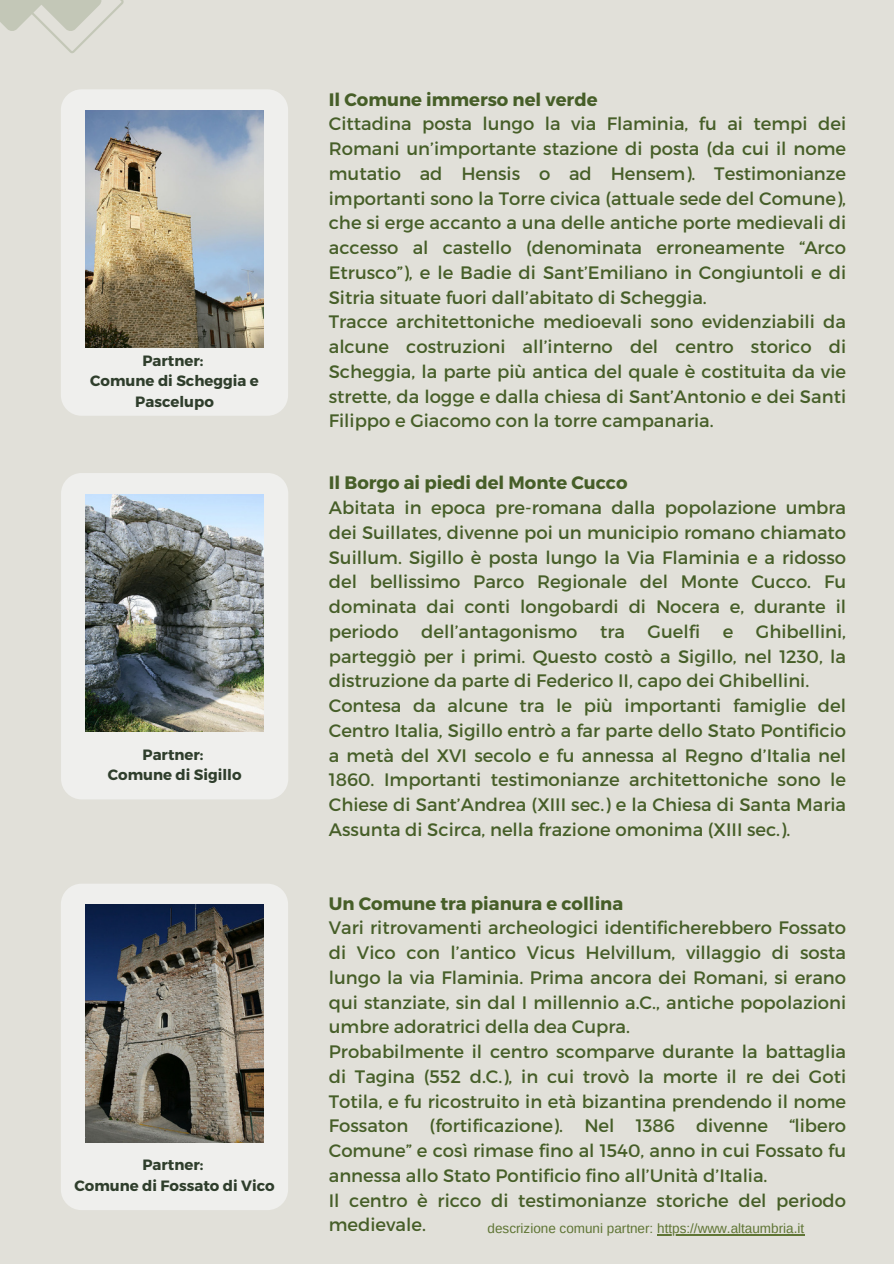
<style>
.page{position:relative;width:894px;height:1264px;background:#fff}
.page>*{position:absolute;margin:0;border:0;box-sizing:border-box;transform-origin:0 0}
.t1{font:18px/24.8px "Montserrat";color:#465e28}
.t2{font:700 14.85px/20.5px "Montserrat";color:#2f3e2c;text-align:center}
.t3{font:13.5px "Arimo";color:#5f7534}
.s1{font-weight:700}
</style>
<div class="page">
<div style="left:0;top:0;width:893px;height:1263px;background:#e1e0d9"></div>
<svg style="left:0;top:0;width:123px;height:53px"></svg>
<div style="left:61px;top:89px;width:227px;height:327px;background:#efefed;border-radius:21px"></div>
<img style="left:86px;top:110px;width:177px;height:238px">
<div style="left:61px;top:883px;width:227px;height:327px;background:#efefed;border-radius:21px"></div>
<img style="left:86px;top:904px;width:177px;height:238px">
<div style="left:61px;top:473px;width:227px;height:326px;background:#efefed;border-radius:21px"></div>
<img style="left:86px;top:494px;width:177px;height:237px">
<hr style="left:657px;top:1234px;width:147px;height:1px;background:#5f7534">
<p class="t2" style="left:90px;top:349px;width:170px">Partner:<br>Comune di Scheggia e<br>Pascelupo</p>
<p class="t2" style="left:108px;top:743px;width:135px">Partner:<br>Comune di Sigillo</p>
<p class="t2" style="left:74px;top:1154px;width:201px">Partner:<br>Comune di Fossato di Vico</p>
<h2 class="t1" style="left:329px;top:86px;width:518px"><span class="s1">Il Comune immerso nel verde<br></span>Cittadina posta lungo la via Flaminia, fu ai tempi dei Romani un’importante stazione di posta (da cui il nome mutatio ad Hensis o ad Hensem). Testimonianze importanti sono la Torre civica (attuale sede del Comune), che si erge accanto a una delle antiche porte medievali di accesso al castello (denominata erroneamente “Arco Etrusco”), e le Badie di Sant’Emiliano in Congiuntoli e di Sitria situate fuori dall’abitato di Scheggia.<br>Tracce architettoniche medioevali sono evidenziabili da alcune costruzioni all’interno del centro storico di Scheggia, la parte più antica del quale è costituita da vie strette, da logge e dalla chiesa di Sant’Antonio e dei Santi Filippo e Giacomo con la torre campanaria.</h2>
<h1 class="t1" style="left:329px;top:469px;width:518px"><span class="s1">Il Borgo ai piedi del Monte Cucco<br></span>Abitata in epoca pre-romana dalla popolazione umbra dei Suillates, divenne poi un municipio romano chiamato Suillum. Sigillo è posta lungo la Via Flaminia e a ridosso del bellissimo Parco Regionale del Monte Cucco. Fu dominata dai conti longobardi di Nocera e, durante il periodo</h1>
<h1 class="t1" style="left:329px;top:618px;width:518px;text-indent:427px">Ghibellini, parteggiò per i primi. Questo costò a Sigillo, nel 1230, la distruzione da parte di Federico II, capo dei Ghibellini.<br>Contesa da alcune tra le più importanti famiglie del Centro Italia, Sigillo entrò a far parte dello Stato Pontificio a metà del XVI secolo e fu annessa al Regno d’Italia nel 1860. Importanti testimonianze architettoniche sono le Chiese di Sant’Andrea (XIII sec.) e la Chiesa di Santa Maria Assunta di Scirca, nella frazione omonima (XIII sec.).</h1>
<h1 class="t1" style="left:421px;top:618px;width:157px">dell’antagonismo</h1>
<h1 class="t1" style="left:600px;top:618px;width:26px">tra</h1>
<h1 class="t1" style="left:647px;top:618px;width:54px">Guelfi</h1>
<h1 class="t1" style="left:722px;top:618px;width:12px">e</h1>
<p class="t1" style="left:329px;top:889px;width:518px"><span class="s1">Un Comune tra pianura e collina<br></span>Vari ritrovamenti archeologici identificherebbero Fossato di Vico con l’antico Vicus Helvillum, villaggio di sosta lungo la via Flaminia. Prima ancora dei Romani, si erano qui stanziate, sin dal I millennio a.C., antiche popolazioni umbre adoratrici della dea Cupra.<br>Probabilmente il centro scomparve durante la battaglia di Tagina (552 d.C.), in cui trovò la morte il re dei Goti Totila, e fu ricostruito in età bizantina prendendo il nome Fossaton (fortificazione). Nel 1386 divenne “libero Comune” e così rimase fino al 1540, anno in cui Fossato fu annessa allo Stato Pontificio fino all’Unità d’Italia.<br>Il centro è ricco di testimonianze storiche del periodo medievale.</p>
<p class="t3" style="left:487px;top:1220px;width:318px">descrizione comuni partner: https://www.altaumbria.it</p>
</div>
